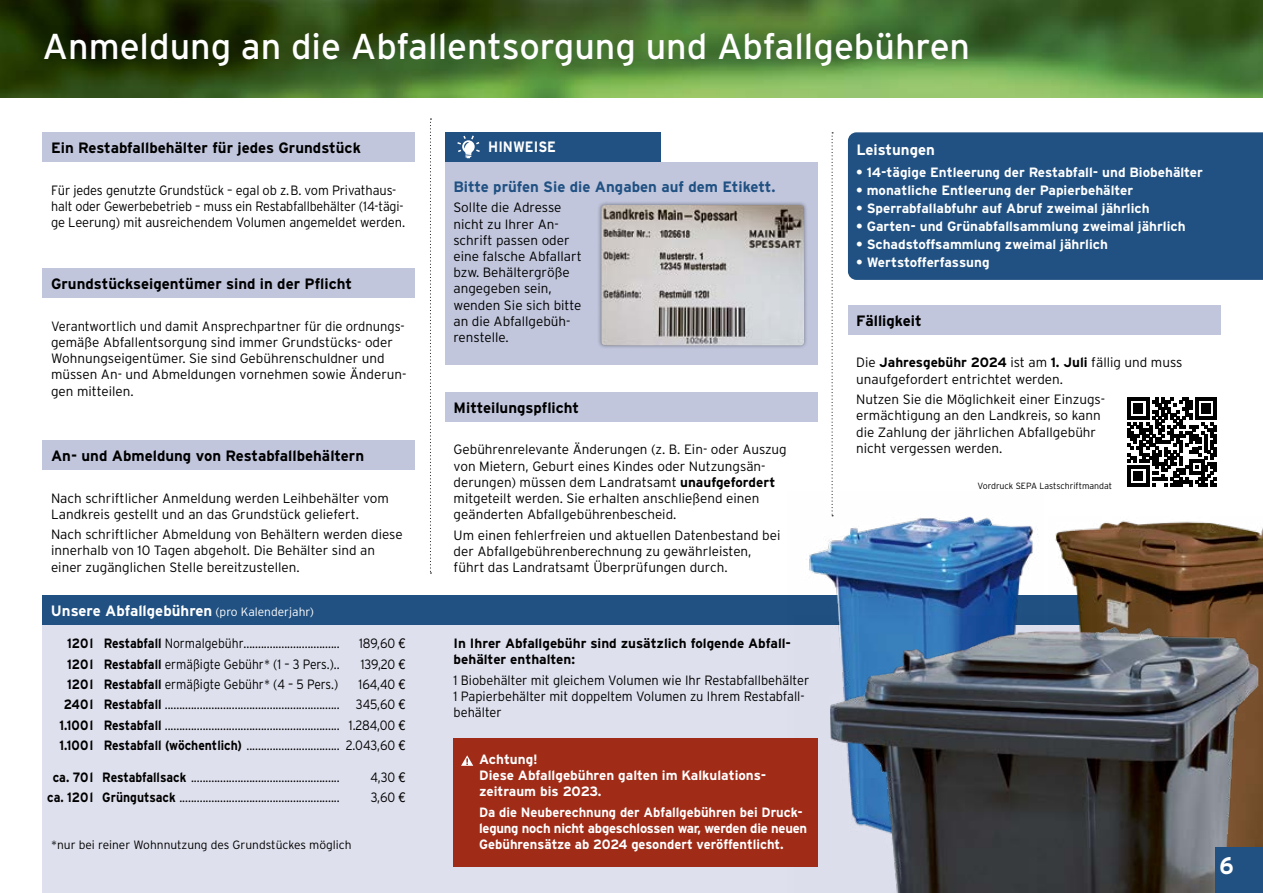
<style>
.page{position:relative;width:1263px;height:893px;background:#fff}
.page>*{position:absolute;margin:0;border:0;box-sizing:border-box;transform-origin:0 0}
.t1{font:36px "Interstate";color:#fff}
.t2{font:700 24px "Interstate";color:#fff;scale:.9 1}
.t3{font:700 15px "Interstate";color:#000}
.t4{font:700 15px "Interstate";color:#fff}
.t5{font:700 15px "Interstate";color:#205182}
.t6{font:700 15px "Interstate";color:#fff;scale:.9 1}
.t7{font:300 13.5px/16.2px "Interstate";color:#000}
.t8{font:300 13.5px/20.4px "Interstate";color:#000;text-align:right;scale:.9 1}
.t9{font:700 13.5px/16.2px "Interstate";color:#fff}
.t10{font:300 13.5px/16.2px "Interstate";color:#000;scale:.95 1}
.t11{font:300 13.5px/16.2px "Interstate";color:#000;scale:.96 1}
.t12{font:700 13.5px/16.2px "Interstate";color:#fff;scale:.96 1}
.t13{font:700 13.5px/16.2px "Interstate";color:#000}
.t14{font:300 12px "Interstate";color:#000}
.t15{font:300 9px "Interstate";color:#000}
.s1{font-weight:300;font-size:12px}
.s2{font-weight:700}
.s3{font-family:"Helvetica Neue LT Std";font-weight:400}
</style>
<div class="page">
<img style="left:0;top:0;width:1263px;height:98px">
<div style="left:42px;top:625px;width:1178px;height:268px;background:#dee0ed"></div>
<div style="left:43px;top:132px;width:372px;height:30px;background:#c1c6dd"></div>
<div style="left:848px;top:305px;width:372px;height:30px;background:#c1c6dd"></div>
<div style="left:43px;top:268px;width:372px;height:30px;background:#c1c6dd"></div>
<div style="left:445px;top:392px;width:373px;height:30px;background:#c1c6dd"></div>
<div style="left:43px;top:440px;width:372px;height:30px;background:#c1c6dd"></div>
<div style="left:42px;top:595px;width:1178px;height:30px;background:#205182"></div>
<svg style="left:430px;top:119px;width:1px;height:454px"></svg>
<svg style="left:831px;top:132px;width:2px;height:360px"></svg>
<div style="left:848px;top:132px;width:415px;height:148px;background:#205182"></div>
<img style="left:788px;top:494px;width:250px;height:373px">
<img style="left:1055px;top:520px;width:208px;height:95px">
<img style="left:794px;top:615px;width:469px;height:278px">
<div style="left:445px;top:162px;width:373px;height:202px;background:#c1c6dd"></div>
<div style="left:445px;top:132px;width:215px;height:30px;background:#205182"></div>
<svg style="left:457px;top:136px;width:23px;height:22px"></svg>
<div style="left:597px;top:201px;width:211px;height:148px;background:#000;opacity:.4"></div>
<img style="left:601px;top:205px;width:203px;height:140px">
<svg style="left:1127px;top:398px;width:90px;height:89px"></svg>
<div style="left:454px;top:738px;width:364px;height:128px;background:#a02c18"></div>
<svg style="left:461px;top:755px;width:12px;height:11px"></svg>
<div style="left:1216px;top:847px;width:47px;height:46px;background:#205182"></div>
<h1 class="t1" style="left:43px;top:26px;width:929px">Anmeldung an die Abfallentsorgung und Abfallgebühren</h1>
<p class="t3" style="left:51px;top:140px;width:311px">Ein Restabfallbehälter für jedes Grundstück</p>
<p class="t10" style="left:51px;top:182px;width:374px">Für jedes genutzte Grundstück – egal ob z.B. vom Privathaus&shy;halt oder Gewerbebetrieb – muss ein Restabfallbehälter (14-tägi&shy;ge Leerung) mit ausreichendem Volumen angemeldet werden.</p>
<p class="t3" style="left:51px;top:276px;width:303px">Grundstückseigentümer sind in der Pflicht</p>
<p class="t11" style="left:51px;top:318px;width:372px">Verantwortlich und damit Ansprechpartner für die ordnungs&shy;gemäße Abfallentsorgung sind immer Grundstücks- oder Wohnungseigentümer. Sie sind Gebührenschuldner und müssen An- und Abmeldungen vornehmen sowie Änderun&shy;gen mitteilen.</p>
<p class="t3" style="left:51px;top:447px;width:315px">An- und Abmeldung von Restabfallbehältern</p>
<p class="t7" style="left:51px;top:490px;width:339px">Nach schriftlicher Anmeldung werden Leihbehälter vom<br>Landkreis gestellt und an das Grundstück geliefert.</p>
<p class="t7" style="left:51px;top:526px;width:353px">Nach schriftlicher Abmeldung von Behältern werden diese innerhalb von 10 Tagen abgeholt. Die Behälter sind an einer zugänglichen Stelle bereitzustellen.</p>
<p class="t4" style="left:51px;top:603px;width:265px">Unsere Abfallgebühren <span class="s1">(pro Kalenderjahr)</span></p>
<p class="t8" style="left:67px;top:633px;width:304px"><span class="s2">120l Restabfall</span> Normalgebühr.................................</p>
<p class="t8" style="left:359px;top:633px;width:53px">189,60 <span class="s3">€</span></p>
<p class="t8" style="left:67px;top:653px;width:304px"><span class="s2">120l Restabfall</span> ermäßigte Gebühr* (1 – 3 Pers.)..</p>
<p class="t8" style="left:361px;top:653px;width:51px">139,20 <span class="s3">€</span></p>
<p class="t8" style="left:67px;top:674px;width:303px"><span class="s2">120l Restabfall</span> ermäßigte Gebühr* (4 – 5 Pers.)</p>
<p class="t8" style="left:60px;top:674px;width:386px">164,40 <span class="s3">€<br></span><span class="s2">240l Restabfall</span> ............................................................ 345,60 <span class="s3">€ </span><span class="s2">1.100l Restabfall</span> ............................................................ 1.284,00 <span class="s3">€ </span><span class="s2">1.100l Restabfall (wöchentlich)</span> ................................ 2.043,60 <span class="s3">€</span></p>
<p class="t8" style="left:53px;top:766px;width:320px"><span class="s2">ca. 70l Restabfallsack</span> ...................................................</p>
<p class="t8" style="left:370px;top:766px;width:40px">4,30 <span class="s3">€</span></p>
<p class="t8" style="left:47px;top:787px;width:327px"><span class="s2">ca. 120l Grüngutsack</span> .......................................................</p>
<p class="t8" style="left:371px;top:787px;width:40px">3,60 <span class="s3">€</span></p>
<p class="t14" style="left:51px;top:838px;width:302px">*nur bei reiner Wohnnutzung des Grundstückes möglich</p>
<p class="t6" style="left:488px;top:139px;width:77px">HINWEISE</p>
<p class="t5" style="left:453px;top:178px;width:324px">Bitte prüfen Sie die Angaben auf dem Etikett.</p>
<p class="t7" style="left:453px;top:199px;width:130px">Sollte die Adresse nicht zu Ihrer An&shy;schrift passen oder eine falsche Abfallart bzw. Behältergröße angegeben sein, wenden Sie sich bitte an die Abfallgebüh&shy;renstelle.</p>
<p class="t3" style="left:454px;top:399px;width:127px">Mitteilungspflicht</p>
<p class="t7" style="left:454px;top:441px;width:335px">Gebührenrelevante Änderungen (z. B. Ein- oder Auszug von Mietern, Geburt eines Kindes oder Nutzungsän&shy;derungen) müssen dem Landratsamt <span class="s2">unaufgefordert </span>mitgeteilt werden. Sie erhalten anschließend einen geänderten Abfallgebührenbescheid.</p>
<p class="t7" style="left:454px;top:527px;width:328px">Um einen fehlerfreien und aktuellen Datenbestand bei der Abfallgebührenberechnung zu gewährleisten, führt das Landratsamt Überprüfungen durch.</p>
<p class="t13" style="left:454px;top:635px;width:339px">In Ihrer Abfallgebühr sind zusätzlich folgende Abfall&shy;behälter enthalten:</p>
<p class="t10" style="left:454px;top:672px;width:376px">1 Biobehälter mit gleichem Volumen wie Ihr Restabfallbehälter<br>1 Papierbehälter mit doppeltem Volumen zu Ihrem Restabfall&shy;behälter</p>
<p class="t9" style="left:479px;top:751px;width:289px">Achtung!<br>Diese Abfallgebühren galten im Kalkulations&shy;zeitraum bis 2023.</p>
<p class="t12" style="left:479px;top:804px;width:343px">Da die Neuberechnung der Abfallgebühren bei Druck&shy;legung noch nicht abgeschlossen war, werden die neuen<br>Gebührensätze ab 2024 gesondert veröffentlicht.</p>
<p class="t4" style="left:856px;top:141px;width:80px">Leistungen</p>
<p class="t9" style="left:856px;top:164px;width:348px">• 14-tägige Entleerung der Restabfall- und Biobehälter</p>
<p class="t9" style="left:856px;top:182px;width:279px">• monatliche Entleerung der Papierbehälter</p>
<p class="t9" style="left:856px;top:200px;width:295px">• Sperrabfallabfuhr auf Abruf zweimal jährlich</p>
<p class="t9" style="left:856px;top:218px;width:331px">• Garten- und Grünabfallsammlung zweimal jährlich</p>
<p class="t9" style="left:856px;top:236px;width:253px">• Schadstoffsammlung zweimal jährlich</p>
<p class="t9" style="left:856px;top:254px;width:135px">• Wertstofferfassung</p>
<p class="t3" style="left:856px;top:312px;width:67px">Fälligkeit</p>
<p class="t7" style="left:856px;top:354px;width:328px">Die <span class="s2">Jahresgebühr 2024</span> ist am <span class="s2">1. Juli</span> fällig und muss unaufgefordert entrichtet werden.</p>
<p class="t7" style="left:856px;top:391px;width:250px">Nutzen Sie die Möglichkeit einer Einzugs&shy;ermächtigung an den Landkreis, so kann die Zahlung der jährlichen Abfallgebühr nicht vergessen werden.</p>
<p class="t15" style="left:977px;top:481px;width:136px">Vordruck SEPA Lastschriftmandat</p>
<h2 class="t2" style="left:1219px;top:852px;width:17px">6</h2>
</div>
